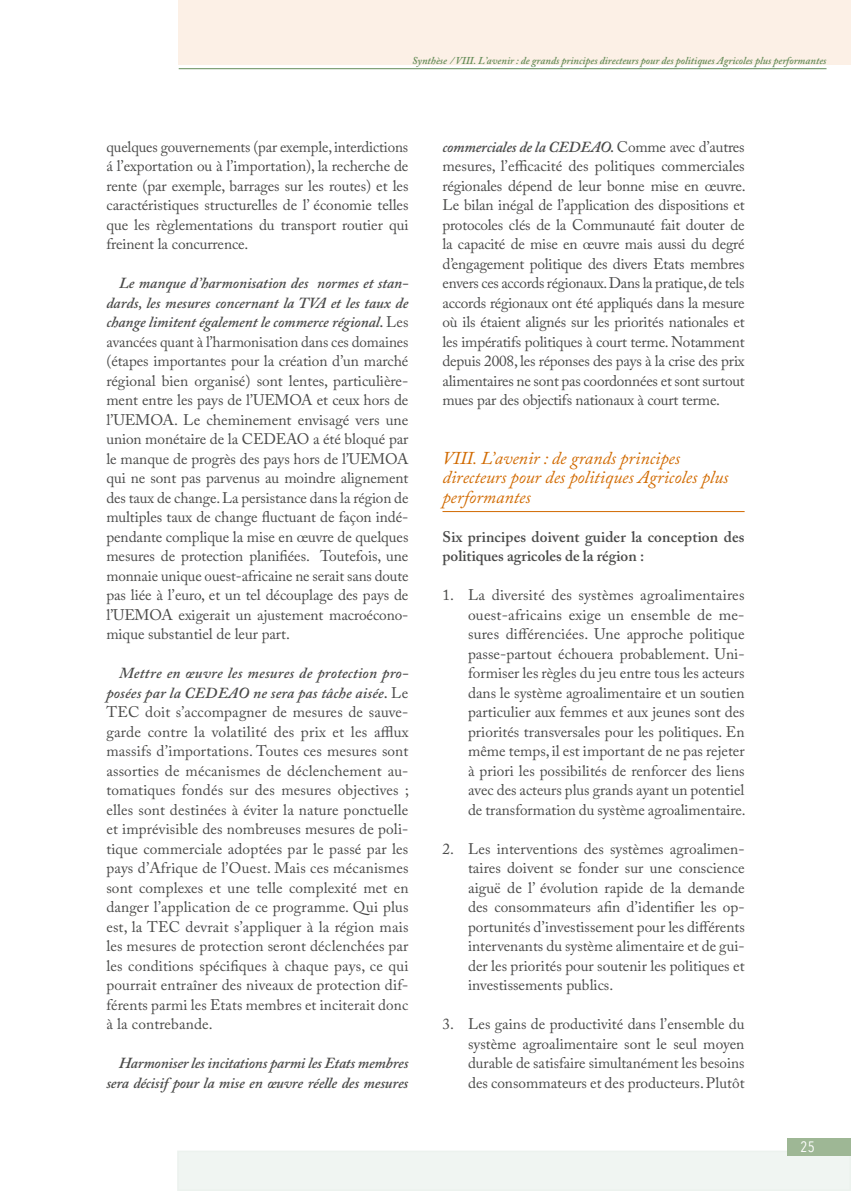
<style>
.page{position:relative;width:851px;height:1191px;background:#fff}
.page>*{position:absolute;margin:0;border:0;box-sizing:border-box;transform-origin:0 0}
.t1{font:italic 18px/19.5px "Adobe Caslon Pro";color:#d16a00}
.t2{font:15.3px/19.5px "Adobe Caslon Pro";color:#4a4a49;text-align:justify}
.t3{font:italic 600 15.3px/19.5px "Adobe Caslon Pro";letter-spacing:-.015em;color:#4a4a49;text-align:right}
.t4{font:600 15.3px/19.5px "Adobe Caslon Pro";color:#4a4a49}
.t5{font:15px "Avenir Next Condensed";color:#fff}
.t6{font:italic 600 10.5px "Adobe Caslon Pro";color:#638b57}
.s1{font-weight:600;font-style:italic}
</style>
<div class="page">
<div style="left:177px;top:1150px;width:673px;height:41px;background:#f0f5f2"></div>
<div style="left:787px;top:1138px;width:63px;height:17px;background:#9eb795"></div>
<div style="left:179px;top:1px;width:671px;height:64px;background:#fcf0e6"></div>
<hr style="left:179px;top:68px;width:647px;height:1px;background:#638b57">
<hr style="left:442px;top:511px;width:302px;height:1px;background:#d16a00">
<p class="t6" style="left:412px;top:54px;width:415px">Synthèse /VIII. L’avenir : de grands principes directeurs pour des politiques Agricoles plus performantes</p>
<p class="t2" style="left:106px;top:136px;width:303px">quelques gouvernements (par exemple, interdictions á l’exportation ou à l’importation), la recherche de rente (par exemple, barrages sur les routes) et les caractéristiques structurelles de l’ économie telles que les règlementations du transport routier qui freinent la concurrence.</p>
<p class="t2" style="left:106px;top:273px;width:303px;text-indent:13px"><span class="s1">Le manque d’harmonisation des normes et stan&shy;dards, les mesures concernant la TVA et les taux de change limitent également le commerce régional.</span> Les avancées quant à l’harmonisation dans ces domaines (étapes importantes pour la création d’un marché régional bien organisé) sont lentes, particulière&shy;ment entre les pays de l’UEMOA et ceux hors de l’UEMOA. Le cheminement envisagé vers une union monétaire de la CEDEAO a été bloqué par le manque de progrès des pays hors de l’UEMOA qui ne sont pas parvenus au moindre alignement des taux de change. La persistance dans la région de multiples taux de change fluctuant de façon indé&shy;pendante complique la mise en œuvre de quelques mesures de protection planifiées. Toutefois, une monnaie unique ouest-africaine ne serait sans doute pas liée à l’euro, et un tel découplage des pays de l’UEMOA exigerait un ajustement macroécono&shy;mique substantiel de leur part.</p>
<p class="t2" style="left:106px;top:663px;width:304px;text-indent:13px"><span class="s1">Mettre en œuvre les mesures de protection pro&shy;posées par la CEDEAO ne sera pas tâche aisée.</span> Le TEC doit s’accompagner de mesures de sauve&shy;garde contre la volatilité des prix et les afflux massifs d’importations. Toutes ces mesures sont assorties de mécanismes de déclenchement au&shy;tomatiques fondés sur des mesures objectives ; elles sont destinées à éviter la nature ponctuelle et imprévisible des nombreuses mesures de poli&shy;tique commerciale adoptées par le passé par les pays d’Afrique de l’Ouest. Mais ces mécanismes sont complexes et une telle complexité met en danger l’application de ce programme. Qui plus est, la TEC devrait s’appliquer à la région mais les mesures de protection seront déclenchées par les conditions spécifiques à chaque pays, ce qui pourrait entraîner des niveaux de protection dif&shy;férents parmi les Etats membres et inciterait donc à la contrebande.</p>
<p class="t3" style="left:106px;top:1053px;width:303px">Harmoniser les incitations parmi les Etats membres sera décisif pour la mise en œuvre réelle des mesures</p>
<p class="t2" style="left:442px;top:136px;width:304px"><span class="s1">commerciales de la CEDEAO.</span> Comme avec d’autres mesures, l’efficacité des politiques commerciales régionales dépend de leur bonne mise en œuvre.<br>Le bilan inégal de l’application des dispositions et protocoles clés de la Communauté fait douter de la capacité de mise en œuvre mais aussi du degré d’engagement politique des divers Etats membres envers ces accords régionaux. Dans la pratique, de tels accords régionaux ont été appliqués dans la mesure où ils étaient alignés sur les priorités nationales et les impératifs politiques à court terme. Notamment depuis 2008, les réponses des pays à la crise des prix alimentaires ne sont pas coordonnées et sont surtout mues par des objectifs nationaux à court terme.</p>
<p class="t1" style="left:442px;top:448px;width:287px">VIII. L’avenir : de grands principes directeurs pour des politiques Agricoles plus performantes</p>
<p class="t4" style="left:442px;top:526px;width:303px">Six principes doivent guider la conception des politiques agricoles de la région :</p>
<p class="t2" style="left:468px;top:585px;width:279px;text-indent:-26px">1. La diversité des systèmes agroalimentaires ouest-africains exige un ensemble de me&shy;sures différenciées. Une approche politique passe-partout échouera probablement. Uni&shy;formiser les règles du jeu entre tous les acteurs dans le système agroalimentaire et un soutien particulier aux femmes et aux jeunes sont des priorités transversales pour les politiques. En même temps, il est important de ne pas rejeter à priori les possibilités de renforcer des liens avec des acteurs plus grands ayant un potentiel de transformation du système agroalimentaire.</p>
<p class="t2" style="left:468px;top:838px;width:278px;text-indent:-26px">2. Les interventions des systèmes agroalimen&shy;taires doivent se fonder sur une conscience aiguë de l’ évolution rapide de la demande des consommateurs afin d’identifier les op&shy;portunités d’investissement pour les différents intervenants du système alimentaire et de gui&shy;der les priorités pour soutenir les politiques et investissements publics.</p>
<p class="t2" style="left:468px;top:1014px;width:278px;text-indent:-26px">3. Les gains de productivité dans l’ensemble du système agroalimentaire sont le seul moyen durable de satisfaire simultanément les besoins des consommateurs et des producteurs. Plutôt</p>
<p class="t5" style="left:800px;top:1137px;width:16px">25</p>
</div>
